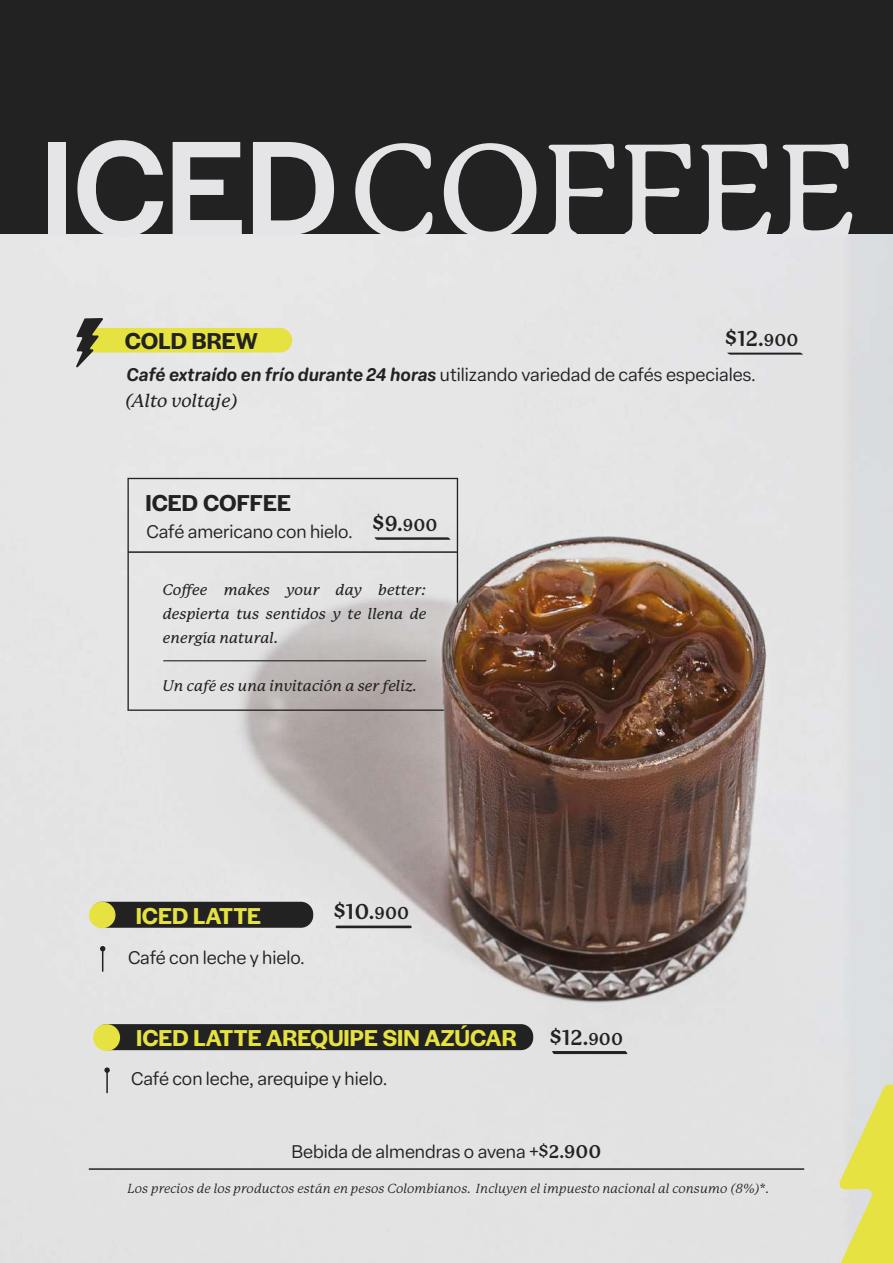
<style>
.page{position:relative;width:893px;height:1263px;background:#fff}
.page>*{position:absolute;margin:0;border:0;box-sizing:border-box;transform-origin:0 0}
.t1{font:500 129.45px "P Mackinac Pro";color:#e5e5e7}
.t2{font:600 24px "Halyard Display";color:#e6e242}
.t3{font:600 24px "Halyard Display";color:#222223}
.t4{font:700 21px "P22 Mackinac Pro";color:#222223}
.t5{font:18px "Elza Round Variable Roman";color:#222223}
.t6{font:italic 500 18px "P22 Mackinac Pro";color:#222223}
.t7{font:700 16.8px "P22 Mackinac Pro";color:#222223}
.t8{font:italic 500 15px/24px "P22 Mackinac Pro";color:#222223;text-align:justify}
.t9{font:italic 12.9px "P22 Mackinac Pro";color:#222223}
.s1{font-family:"Halyard Display";font-size:140.55px}
.s2{font-weight:800}
.s3{font-size:16.8px}
.s4{font-family:"Elza Round Variable";font-style:italic}
.s5{font-weight:800;font-size:21px}
.s6{font-size:21px}
.s7{font-family:"P22 Mackinac Pro";font-weight:700}
</style>
<div class="page">
<img style="left:0;top:234px;width:893px;height:1029px">
<div style="left:90px;top:902px;width:223px;height:26px;background:#222223;border-radius:12px"></div>
<div style="left:95px;top:1024px;width:438px;height:26px;background:#222223;border-radius:12px"></div>
<div style="left:89px;top:902px;width:26px;height:26px;background:#e6e242;border-radius:50%"></div>
<div style="left:93px;top:1024px;width:27px;height:27px;background:#e6e242;border-radius:50%"></div>
<svg style="left:76px;top:318px;width:216px;height:50px;background:#dad991"></svg>
<div style="left:0;top:0;width:893px;height:234px;background:#222223"></div>
<hr style="left:89px;top:1168px;width:715px;height:2px;background:#222223">
<svg style="left:727px;top:353px;width:76px;height:2px"></svg>
<svg style="left:551px;top:1051px;width:77px;height:3px"></svg>
<svg style="left:335px;top:925px;width:77px;height:3px"></svg>
<svg style="left:100px;top:946px;width:5px;height:26px"></svg>
<hr style="left:106px;top:1070px;width:2px;height:23px;background:#222223">
<svg style="left:104px;top:1067px;width:6px;height:6px"></svg>
<svg style="left:127px;top:478px;width:331px;height:233px;background:#d6d4d3"></svg>
<hr style="left:128px;top:551px;width:329px;height:2px;background:#222223">
<hr style="left:163px;top:660px;width:263px;height:1px;background:#222223">
<svg style="left:836px;top:1084px;width:57px;height:179px;background:#e2e184"></svg>
<h1 class="t1" style="left:40px;top:118px;width:819px"><span class="s1">ICED</span>COFFEE</h1>
<p class="t4" style="left:725px;top:327px;width:74px"><span class="s2">$</span>12.<span class="s3">900</span></p>
<h2 class="t3" style="left:125px;top:324px;width:135px">COLD BREW</h2>
<p class="t5" style="left:127px;top:362px;width:631px"><span class="s4">Café extraído en frío durante 24 horas</span> utilizando variedad de cafés especiales.</p>
<p class="t6" style="left:125px;top:390px;width:115px">(Alto voltaje)</p>
<h2 class="t3" style="left:146px;top:486px;width:147px">ICED COFFEE</h2>
<p class="t5" style="left:147px;top:519px;width:208px">Café americano con hielo.</p>
<p class="t7" style="left:373px;top:515px;width:66px"><span class="s5">$</span><span class="s6">9.</span>900</p>
<p class="t8" style="left:163px;top:578px;width:265px">Coffee makes your day better: despierta tus sentidos y te llena de energía natural.</p>
<p class="t8" style="left:163px;top:674px;width:255px">Un café es una invitación a ser feliz.</p>
<h2 class="t2" style="left:136px;top:898px;width:127px">ICED LATTE</h2>
<p class="t4" style="left:334px;top:900px;width:77px"><span class="s2">$</span>10.<span class="s3">900</span></p>
<p class="t5" style="left:128px;top:945px;width:179px">Café con leche y hielo.</p>
<h2 class="t2" style="left:136px;top:1020px;width:382px">ICED LATTE AREQUIPE SIN AZÚCAR</h2>
<p class="t5" style="left:131px;top:1066px;width:258px">Café con leche, arequipe y hielo.</p>
<p class="t4" style="left:550px;top:1025px;width:74px"><span class="s2">$</span>12.<span class="s3">900</span></p>
<p class="t5" style="left:291px;top:1139px;width:311px">Bebida de almendras o avena +<span class="s7">$2.900</span></p>
<p class="t9" style="left:128px;top:1181px;width:643px">Los precios de los productos están en pesos Colombianos. Incluyen el impuesto nacional al consumo (8%)*.</p>
</div>
